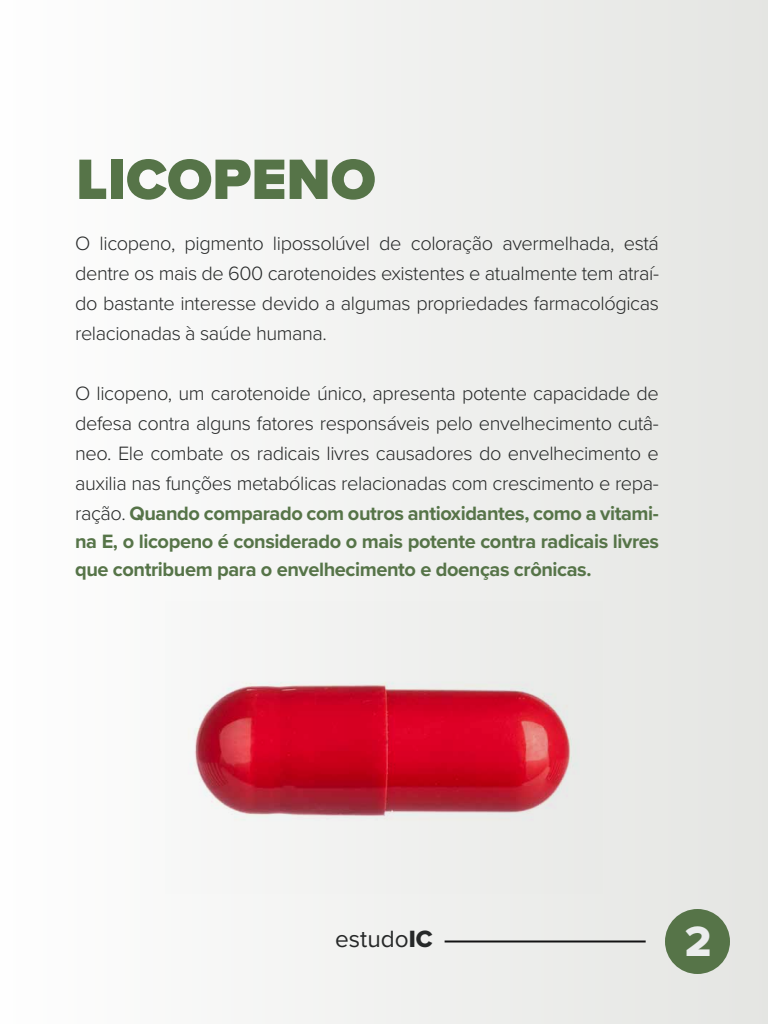
<style>
.page{position:relative;width:768px;height:1024px;background:#fff}
.page>*{position:absolute;margin:0;border:0;box-sizing:border-box;transform-origin:0 0}
.t1{font:900 59px "Proxima Nova";color:#567448}
.t2{font:43.9px "Proxima Nova Extrabld";color:#ebeded}
.t3{font:24.4px "Proxima Nova";color:#262828}
.t4{font:300 20px/30px "Proxima Nova";letter-spacing:-.02em;color:#262828;text-align:justify}
.t5{font:700 20px/28px "Proxima Nova";letter-spacing:-.02em;color:#567448}
.s1{font-weight:700;color:#567448}
.s2{font-family:"Proxima Nova Extrabld"}
</style>
<div class="page">
<div style="left:0;top:0;width:768px;height:1024px;background:linear-gradient(to right,#fefefe,#e4e5e2)"></div>
<div style="left:665px;top:909px;width:65px;height:65px;background:#567448;border-radius:50%"></div>
<hr style="left:445px;top:940px;width:201px;height:2px;background:#131314">
<img style="left:165px;top:601px;width:438px;height:292px">
<h1 class="t1" style="left:76px;top:135px;width:301px">LICOPENO</h1>
<p class="t4" style="left:75px;top:227px;width:585px">O licopeno, pigmento lipossolúvel de coloração avermelhada, está dentre os mais de 600 carotenoides existentes e atualmente tem atraí&shy;do bastante interesse devido a algumas propriedades farmacológicas relacionadas à saúde humana.</p>
<p class="t4" style="left:75px;top:377px;width:585px">O licopeno, um carotenoide único, apresenta potente capacidade de defesa contra alguns fatores responsáveis pelo envelhecimento cutâ&shy;neo. Ele combate os radicais livres causadores do envelhecimento e auxilia nas funções metabólicas relacionadas com crescimento e repa&shy;ração. <span class="s1">Quando comparado com outros antioxidantes, como a vitami-</span></p>
<p class="t5" style="left:75px;top:526px;width:585px">na E, o licopeno é considerado o mais potente contra radicais livres que contribuem para o envelhecimento e doenças crônicas.</p>
<p class="t3" style="left:335px;top:921px;width:99px">estudo<span class="s2">IC</span></p>
<h2 class="t2" style="left:685px;top:909px;width:28px">2</h2>
</div>
